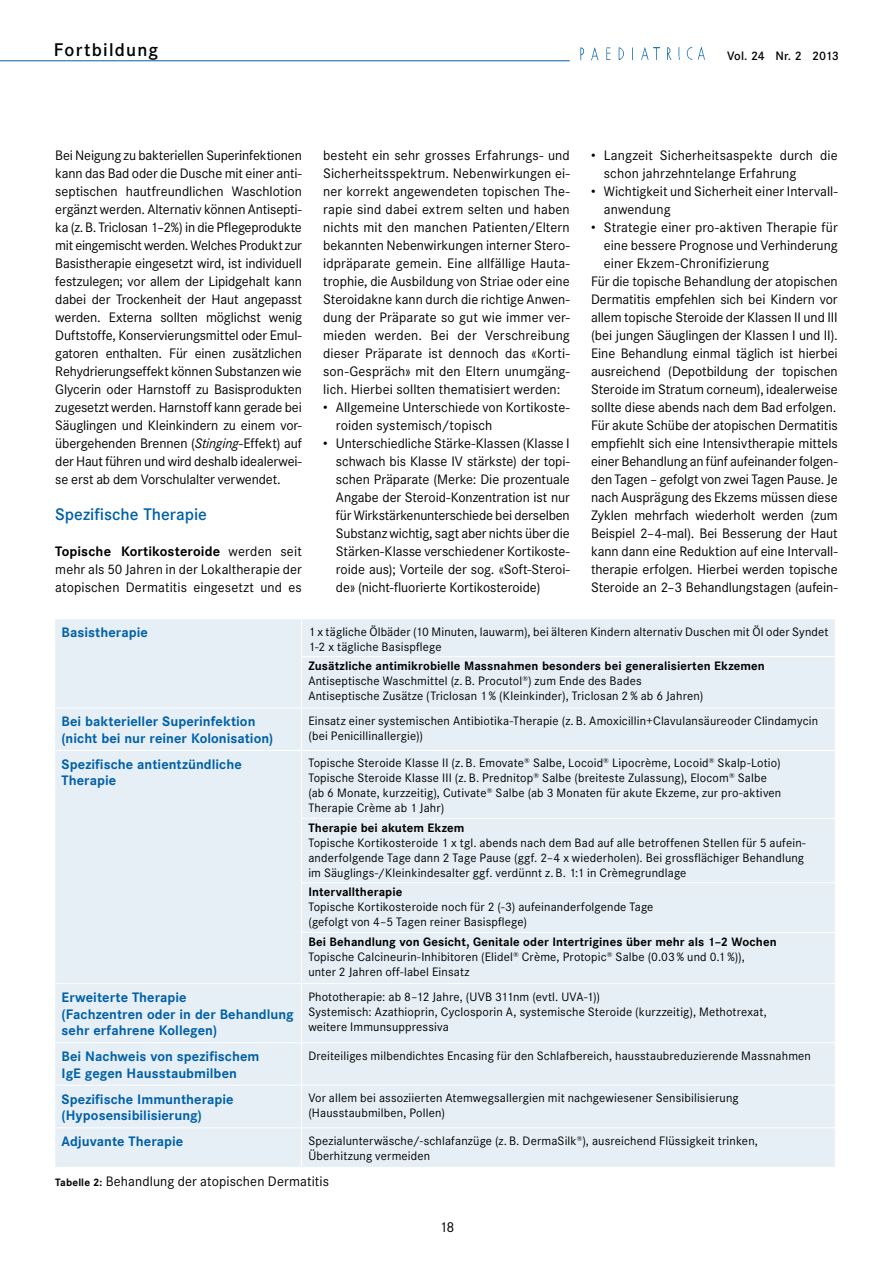
<style>
.page{position:relative;width:893px;height:1263px;background:#fff}
.page>*{position:absolute;margin:0;border:0;box-sizing:border-box;transform-origin:0 0}
.t1{font:500 18px "Corporate SBQ";letter-spacing:.07em;color:#000}
.t2{font:500 16.5px "Corporate SBQ";color:#0060a9}
.t3{font:15px "Corporate S";color:#000}
.t4{font:13.5px/18px "Corporate SBQ";letter-spacing:-.005em;color:#000;text-align:justify}
.t5{font:700 13.5px/16.5px "Corporate SBQ";letter-spacing:.005em;color:#0060a9}
.t6{font:12px/15px "Corporate SBQ";letter-spacing:.015em;color:#000}
.t7{font:700 12px "Corporate SBQ";letter-spacing:.01em;color:#000}
.t8{font:500 12px "Corporate SBQ";letter-spacing:-.02em;color:#000}
.s1{font-style:italic}
.s2{font-weight:700}
.s3{font-weight:700;font-size:10.5px}
</style>
<div class="page">
<hr style="left:0;top:60px;width:570px;height:1px;background:#0060a9">
<img style="left:580px;top:47px;width:125px;height:14px">
<div style="left:55px;top:619px;width:780px;height:548px;background:#e6eff6"></div>
<hr style="left:301px;top:619px;width:1px;height:88px;background:#fff">
<hr style="left:55px;top:707px;width:247px;height:1px;background:#fff">
<hr style="left:302px;top:707px;width:533px;height:1px;background:#fff">
<hr style="left:301px;top:708px;width:1px;height:42px;background:#fff">
<hr style="left:55px;top:750px;width:247px;height:1px;background:#fff">
<hr style="left:302px;top:750px;width:533px;height:1px;background:#fff">
<hr style="left:301px;top:751px;width:1px;height:232px;background:#fff">
<hr style="left:301px;top:984px;width:1px;height:58px;background:#fff">
<hr style="left:301px;top:1043px;width:1px;height:42px;background:#fff">
<hr style="left:301px;top:1085px;width:1px;height:42px;background:#fff">
<hr style="left:301px;top:1128px;width:1px;height:39px;background:#fff">
<hr style="left:55px;top:983px;width:247px;height:1px;background:#fff">
<hr style="left:302px;top:983px;width:534px;height:1px;background:#fff">
<hr style="left:55px;top:1042px;width:247px;height:1px;background:#fff">
<hr style="left:302px;top:1042px;width:534px;height:1px;background:#fff">
<hr style="left:55px;top:1085px;width:247px;height:1px;background:#fff">
<hr style="left:302px;top:1085px;width:534px;height:1px;background:#fff">
<hr style="left:55px;top:1127px;width:247px;height:1px;background:#fff">
<hr style="left:302px;top:1127px;width:534px;height:1px;background:#fff">
<hr style="left:302px;top:656px;width:533px;height:1px;background:#fff">
<hr style="left:302px;top:818px;width:533px;height:1px;background:#fff">
<hr style="left:302px;top:882px;width:533px;height:1px;background:#fff">
<hr style="left:302px;top:932px;width:533px;height:1px;background:#fff">
<h1 class="t1" style="left:54px;top:38px;width:106px">Fortbildung</h1>
<p class="t8" style="left:727px;top:49px;width:113px">Vol. 24 Nr. 2 2013</p>
<p class="t4" style="left:55px;top:147px;width:248px">Bei Neigung zu bakteriellen Superinfektionen kann das Bad oder die Dusche mit einer anti&shy;septischen hautfreundlichen Waschlotion ergänzt werden. Alternativ können Antisepti&shy;ka (z.B. Triclosan 1–2%) in die Pflegeprodukte mit eingemischt werden. Welches Produkt zur Basistherapie eingesetzt wird, ist individuell festzulegen; vor allem der Lipidgehalt kann dabei der Trockenheit der Haut angepasst werden. Externa sollten möglichst wenig Duftstoffe, Konservierungsmittel oder Emul&shy;gatoren enthalten. Für einen zusätzlichen Rehydrierungseffekt können Substanzen wie Glycerin oder Harnstoff zu Basisprodukten zugesetzt werden. Harnstoff kann gerade bei Säuglingen und Kleinkindern zu einem vor&shy;übergehenden Brennen (<span class="s1">Stinging</span>-Effekt) auf der Haut führen und wird deshalb idealerwei&shy;se erst ab dem Vorschulalter verwendet.</p>
<p class="t2" style="left:55px;top:505px;width:153px">Spezifische Therapie</p>
<p class="t4" style="left:55px;top:543px;width:248px"><span class="s2">Topische Kortikosteroide</span> werden seit mehr als 50 Jahren in der Lokaltherapie der atopischen Dermatitis eingesetzt und es</p>
<p class="t4" style="left:323px;top:147px;width:248px">besteht ein sehr grosses Erfahrungs- und Sicherheitsspektrum. Nebenwirkungen ei&shy;ner korrekt angewendeten topischen The&shy;rapie sind dabei extrem selten und haben nichts mit den manchen Patienten/Eltern bekannten Nebenwirkungen interner Stero&shy;idpräparate gemein. Eine allfällige Hauta&shy;trophie, die Ausbildung von Striae oder eine Steroidakne kann durch die richtige Anwen&shy;dung der Präparate so gut wie immer ver&shy;mieden werden. Bei der Verschreibung dieser Präparate ist dennoch das «Korti&shy;son-Gespräch» mit den Eltern unumgäng&shy;lich. Hierbei sollten thematisiert werden:</p>
<p class="t4" style="left:336px;top:399px;width:235px;text-indent:-13px">• Allgemeine Unterschiede von Kortikoste&shy;roiden systemisch/topisch</p>
<p class="t4" style="left:336px;top:435px;width:235px;text-indent:-13px">• Unterschiedliche Stärke-Klassen (Klasse I schwach bis Klasse IV stärkste) der topi&shy;schen Präparate (Merke: Die prozentuale Angabe der Steroid-Konzentration ist nur für Wirkstärkenunterschiede bei derselben Substanz wichtig, sagt aber nichts über die Stärken-Klasse verschiedener Kortikoste&shy;roide aus); Vorteile der sog. «Soft-Steroi&shy;de» (nicht-fluorierte Kortikosteroide)</p>
<p class="t4" style="left:604px;top:147px;width:235px;text-indent:-13px">• Langzeit Sicherheitsaspekte durch die schon jahrzehntelange Erfahrung</p>
<p class="t4" style="left:604px;top:183px;width:235px;text-indent:-13px">• Wichtigkeit und Sicherheit einer Intervall&shy;anwendung</p>
<p class="t4" style="left:591px;top:219px;width:248px">• Strategie einer pro-aktiven Therapie für</p>
<p class="t4" style="left:604px;top:237px;width:235px">eine bessere Prognose und Verhinderung</p>
<p class="t4" style="left:604px;top:255px;width:167px">einer Ekzem-Chronifizierung</p>
<p class="t4" style="left:591px;top:273px;width:248px">Für die topische Behandlung der atopischen</p>
<p class="t4" style="left:591px;top:291px;width:248px">Dermatitis empfehlen sich bei Kindern vor</p>
<p class="t4" style="left:591px;top:309px;width:248px">allem topische Steroide der Klassen II und III</p>
<p class="t4" style="left:591px;top:327px;width:248px">(bei jungen Säuglingen der Klassen I und II).</p>
<p class="t4" style="left:591px;top:345px;width:248px">Eine Behandlung einmal täglich ist hierbei</p>
<p class="t4" style="left:591px;top:363px;width:248px">ausreichend (Depotbildung der topischen</p>
<p class="t4" style="left:591px;top:381px;width:248px">Steroide im Stratum corneum), idealerweise</p>
<p class="t4" style="left:591px;top:399px;width:247px">sollte diese abends nach dem Bad erfolgen.</p>
<p class="t4" style="left:591px;top:417px;width:248px">Für akute Schübe der atopischen Dermatitis</p>
<p class="t4" style="left:591px;top:435px;width:248px">empfiehlt sich eine Intensivtherapie mittels</p>
<p class="t4" style="left:591px;top:453px;width:248px">einer Behandlung an fünf aufeinander folgen-</p>
<p class="t4" style="left:591px;top:471px;width:248px">den Tagen – gefolgt von zwei Tagen Pause. Je</p>
<p class="t4" style="left:591px;top:489px;width:248px">nach Ausprägung des Ekzems müssen diese</p>
<p class="t4" style="left:591px;top:507px;width:248px">Zyklen mehrfach wiederholt werden (zum</p>
<p class="t4" style="left:591px;top:525px;width:248px">Beispiel 2–4-mal). Bei Besserung der Haut</p>
<p class="t4" style="left:591px;top:543px;width:248px">kann dann eine Reduktion auf eine Intervall-</p>
<p class="t4" style="left:591px;top:561px;width:248px">therapie erfolgen. Hierbei werden topische</p>
<p class="t4" style="left:591px;top:579px;width:248px">Steroide an 2–3 Behandlungstagen (aufein-</p>
<p class="t5" style="left:62px;top:624px;width:88px">Basistherapie</p>
<p class="t6" style="left:308px;top:624px;width:522px">1 x tägliche Ölbäder (10 Minuten, lauwarm), bei älteren Kindern alternativ Duschen mit Öl oder Syndet<br>1-2 x tägliche Basispflege</p>
<p class="t6" style="left:308px;top:659px;width:458px"><span class="s2">Zusätzliche antimikrobielle Massnahmen besonders bei generalisierten Ekzemen<br></span>Antiseptische Waschmittel (z. B. Procutol<sup>®</sup>) zum Ende des Bades<br>Antiseptische Zusätze (Triclosan 1 % (Kleinkinder), Triclosan 2 % ab 6 Jahren)</p>
<p class="t5" style="left:62px;top:714px;width:213px">Bei bakterieller Superinfektion (nicht bei nur reiner Kolonisation)</p>
<p class="t6" style="left:308px;top:713px;width:511px">Einsatz einer systemischen Antibiotika-Therapie (z. B. Amoxicillin+Clavulansäureoder Clindamycin (bei Penicillinallergie))</p>
<p class="t5" style="left:62px;top:756px;width:182px">Spezifische antientzündliche<br>Therapie</p>
<p class="t6" style="left:308px;top:756px;width:474px">Topische Steroide Klasse II (z. B. Emovate<sup>®</sup> Salbe, Locoid<sup>®</sup> Lipocrème, Locoid<sup>®</sup> Skalp-Lotio)<br>Topische Steroide Klasse III (z. B. Prednitop<sup>®</sup> Salbe (breiteste Zulassung), Elocom<sup>®</sup> Salbe (ab 6 Monate, kurzzeitig), Cutivate<sup>®</sup> Salbe (ab 3 Monaten für akute Ekzeme, zur pro-aktiven Therapie Crème ab 1 Jahr)</p>
<p class="t7" style="left:308px;top:820px;width:158px">Therapie bei akutem Ekzem</p>
<p class="t6" style="left:308px;top:835px;width:499px">Topische Kortikosteroide 1 x tgl. abends nach dem Bad auf alle betroffenen Stellen für 5 aufein&shy;anderfolgende Tage dann 2 Tage Pause (ggf. 2–4 x wiederholen). Bei grossflächiger Behandlung im Säuglings-/Kleinkindesalter ggf. verdünnt z. B. 1:1 in Crèmegrundlage</p>
<p class="t7" style="left:308px;top:885px;width:96px">Intervalltherapie</p>
<p class="t6" style="left:308px;top:900px;width:347px">Topische Kortikosteroide noch für 2 (-3) aufeinanderfolgende Tage (gefolgt von 4–5 Tagen reiner Basispflege)</p>
<p class="t6" style="left:308px;top:934px;width:470px"><span class="s2">Bei Behandlung von Gesicht, Genitale oder Intertrigines über mehr als 1–2 Wochen<br></span>Topische Calcineurin-Inhibitoren (Elidel<sup>®</sup> Crème, Protopic<sup>®</sup> Salbe (0.03 % und 0.1 %)),<br>unter 2 Jahren off-label Einsatz</p>
<p class="t5" style="left:62px;top:989px;width:234px">Erweiterte Therapie<br>(Fachzentren oder in der Behandlung sehr erfahrene Kollegen)</p>
<p class="t6" style="left:308px;top:989px;width:460px">Phototherapie: ab 8–12 Jahre, (UVB 311nm (evtl. UVA-1))<br>Systemisch: Azathioprin, Cyclosporin A, systemische Steroide (kurzzeitig), Methotrexat, weitere Immunsuppressiva</p>
<p class="t5" style="left:62px;top:1048px;width:199px">Bei Nachweis von spezifischem<br>IgE gegen Hausstaubmilben</p>
<p class="t6" style="left:308px;top:1048px;width:504px">Dreiteiliges milbendichtes Encasing für den Schlafbereich, hausstaubreduzierende Massnahmen</p>
<p class="t5" style="left:62px;top:1091px;width:174px">Spezifische Immuntherapie (Hyposensibilisierung)</p>
<p class="t6" style="left:308px;top:1091px;width:432px">Vor allem bei assoziierten Atemwegsallergien mit nachgewiesener Sensibilisierung (Hausstaubmilben, Pollen)</p>
<p class="t5" style="left:62px;top:1133px;width:123px">Adjuvante Therapie</p>
<p class="t6" style="left:308px;top:1133px;width:451px">Spezialunterwäsche/-schlafanzüge (z. B. DermaSilk<sup>®</sup>), ausreichend Flüssigkeit trinken,<br>Überhitzung vermeiden</p>
<p class="t4" style="left:55px;top:1173px;width:275px"><span class="s3">Tabelle 2:</span> Behandlung der atopischen Dermatitis</p>
<p class="t3" style="left:439px;top:1219px;width:17px">18</p>
</div>
